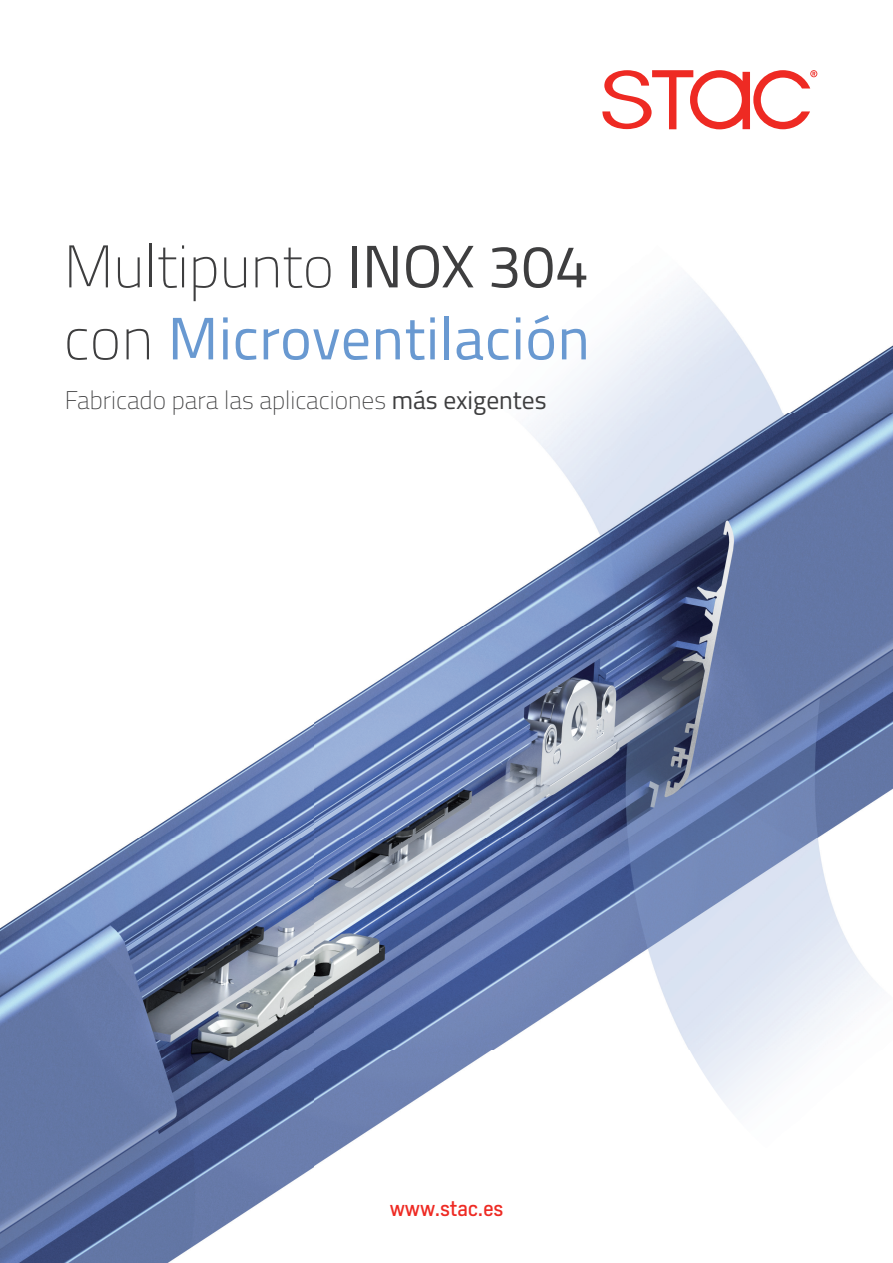
<style>
.page{position:relative;width:893px;height:1263px;background:#fff}
.page>*{position:absolute;margin:0;border:0;box-sizing:border-box;transform-origin:0 0}
.t1{font:60px/72px "Titillium";letter-spacing:.01em;color:#6999d1}
.t2{font:100 25.5px "Titillium";color:#3e3e3f}
.t3{font:21px "Heron Sans";color:#ee2a23}
.s1{font-weight:100;color:#3e3e3f}
.s2{color:#3e3e3f}
.s3{font-weight:400}
</style>
<div class="page">
<img style="left:0;top:279px;width:893px;height:984px">
<svg style="left:602px;top:70px;width:215px;height:59px"></svg>
<h1 class="t1" style="left:64px;top:227px;width:528px"><span class="s1">Multipunto</span> <span class="s2">INOX 304 </span><span class="s1">con</span> Microventilación</h1>
<p class="t2" style="left:65px;top:382px;width:483px">Fabricado para las aplicaciones <span class="s3">más exigentes</span></p>
<p class="t3" style="left:390px;top:1195px;width:115px">www.stac.es</p>
</div>
